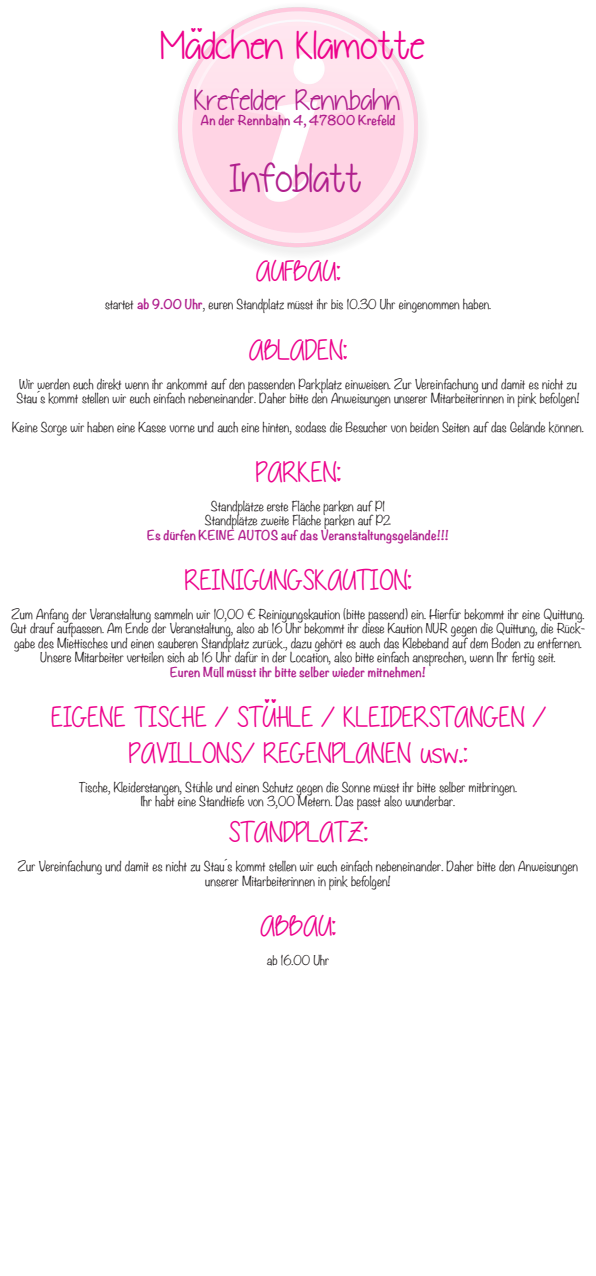
<style>
.page{position:relative;width:596px;height:1276px;background:#fff}
.page>*{position:absolute;margin:0;border:0;box-sizing:border-box;transform-origin:0 0}
.t1{font:40.8px "Daddys Girl";color:#b01f8d}
.t2{font:40.6px "Daddys Girl";color:#ed028c}
.t3{font:40px "Daddys Girl";color:#ed028c}
.t4{font:30px/36px "Daddys Girl";color:#ed028c;text-align:center}
.t5{font:30px "Daddys Girl";color:#b01f8d}
.t6{font:300 12px/14.4px "Noteworthy";color:#231f20;text-align:center}
.t7{font:700 12px "Noteworthy";color:#b01f8d}
.s1{font-weight:700;color:#b01f8d}
</style>
<div class="page">
<img style="left:177px;top:7px;width:246px;height:247px">
<h3 class="t3" style="left:190px;top:0;width:14px">..</h3>
<h2 class="t2" style="left:160px;top:27px;width:266px">Madchen Klamotte</h2>
<h3 class="t5" style="left:193px;top:87px;width:208px">Krefelder Rennbahn</h3>
<p class="t7" style="left:200px;top:109px;width:196px">An der Rennbahn 4, 47800 Krefeld</p>
<h1 class="t1" style="left:229px;top:160px;width:133px">Infoblatt</h1>
<h3 class="t4" style="left:255px;top:253px;width:87px">AUFBAU:</h3>
<p class="t6" style="left:105px;top:297px;width:388px">startet <span class="s1">ab 9.00 Uhr</span>, euren Standplatz müsst ihr bis 10.30 Uhr eingenommen haben.</p>
<h3 class="t4" style="left:248px;top:333px;width:100px">ABLADEN:</h3>
<p class="t6" style="left:16px;top:376px;width:564px;text-align:left">Wir werden euch direkt wenn ihr ankommt auf den passenden Parkplatz einweisen. Zur Vereinfachung und damit es nicht zu<br>Stau´s kommt stellen wir euch einfach nebeneinander. Daher bitte den Anweisungen unserer Mitarbeiterinnen in pink befolgen!</p>
<p class="t6" style="left:12px;top:419px;width:572px">Keine Sorge wir haben eine Kasse vorne und auch eine hinten, sodass die Besucher von beiden Seiten auf das Gelände können.</p>
<h3 class="t4" style="left:255px;top:455px;width:87px">PARKEN:</h3>
<p class="t6" style="left:205px;top:499px;width:188px">Standplätze erste Fläche parken auf P1<br>Standplätze zweite Fläche parken auf P2</p>
<p class="t7" style="left:147px;top:524px;width:303px">Es dürfen KEINE AUTOS auf das Veranstaltungsgelände!!!</p>
<h3 class="t4" style="left:184px;top:563px;width:229px">REINIGUNGSKAUTION:</h3>
<p class="t6" style="left:11px;top:607px;width:575px">Zum Anfang der Veranstaltung sammeln wir 10,00 € Reinigungskaution (bitte passend) ein. Hierfür bekommt ihr eine Quittung.<br>Gut drauf aufpassen. Am Ende der Veranstaltung, also ab 16 Uhr bekommt ihr diese Kaution NUR gegen die Quittung, die Rück&shy;gabe des Miettisches und einen sauberen Standplatz zurück., dazu gehört es auch das Klebeband auf dem Boden zu entfernen.<br>Unsere Mitarbeiter verteilen sich ab 16 Uhr dafür in der Location, also bitte einfach ansprechen, wenn Ihr fertig seit.</p>
<p class="t7" style="left:170px;top:661px;width:257px">Euren Müll müsst ihr bitte selber wieder mitnehmen!</p>
<h3 class="t4" style="left:51px;top:700px;width:496px">EIGENE TISCHE / STUHLE / KLEIDERSTANGEN /<br>PAVILLONS/ REGENPLANEN usw.:</h3>
<p class="t6" style="left:79px;top:779px;width:439px">Tische, Kleiderstangen, Stühle und einen Schutz gegen die Sonne müsst ihr bitte selber mitbringen.<br>Ihr habt eine Standtiefe von 3,00 Metern. Das passt also wunderbar.</p>
<h3 class="t4" style="left:228px;top:815px;width:141px">STANDPLATZ:</h3>
<p class="t6" style="left:18px;top:859px;width:561px">Zur Vereinfachung und damit es nicht zu Stau´s kommt stellen wir euch einfach nebeneinander. Daher bitte den Anweisungen unserer Mitarbeiterinnen in pink befolgen!</p>
<h3 class="t4" style="left:260px;top:909px;width:78px">ABBAU:</h3>
<p class="t6" style="left:267px;top:952px;width:64px">ab 16.00 Uhr</p>
<h3 class="t3" style="left:264px;top:671px;width:14px">..</h3>
</div>
